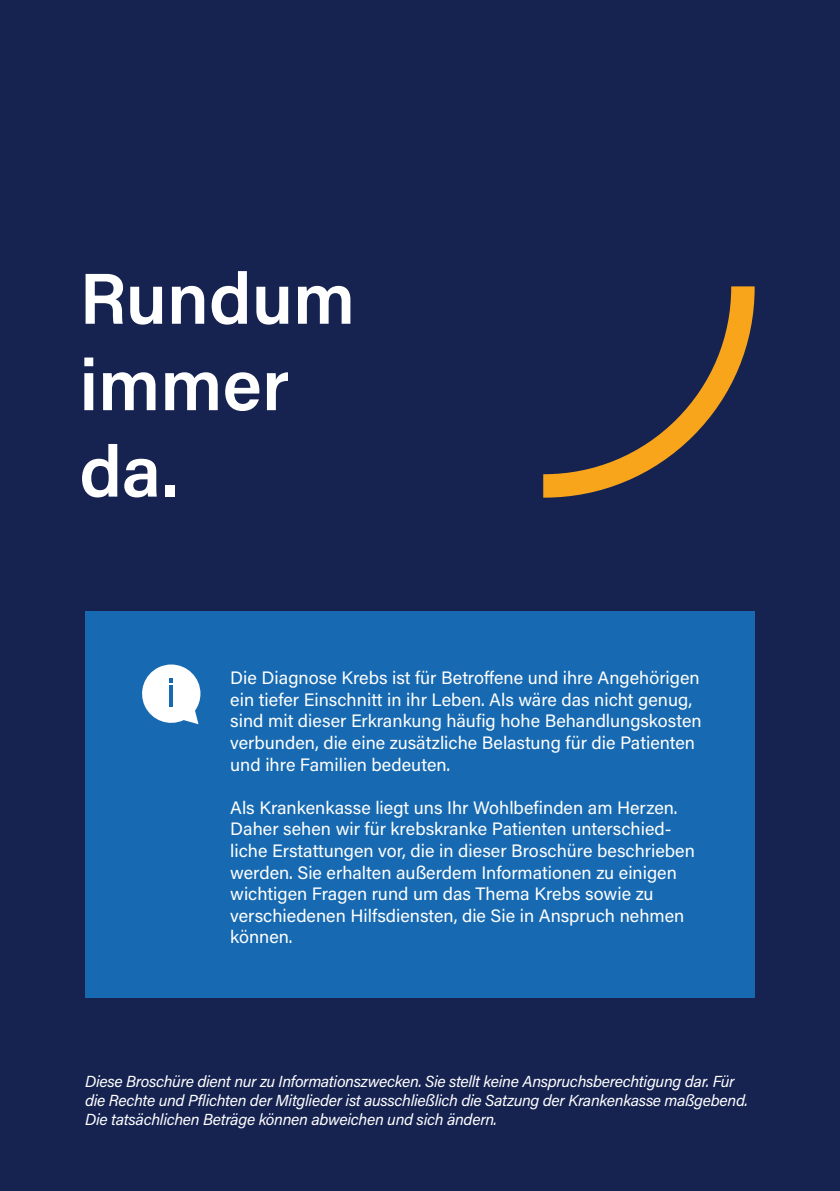
<style>
.page{position:relative;width:840px;height:1191px;background:#fff}
.page>*{position:absolute;margin:0;border:0;box-sizing:border-box;transform-origin:0 0}
.t1{font:600 72px "Acumin Pro";color:#fff}
.t2{font:18px/21.6px "Acumin Pro";color:#fff}
.t3{font:italic 16px/19.2px "Acumin Pro";letter-spacing:-.02em;color:#fff}
</style>
<div class="page">
<div style="left:0;top:0;width:839px;height:1191px;background:#162351"></div>
<div style="left:85px;top:611px;width:669px;height:387px;background:#176ab1"></div>
<svg style="left:142px;top:664px;width:58px;height:61px"></svg>
<hr style="left:169px;top:685px;width:4px;height:22px;background:#176ab1">
<svg style="left:543px;top:286px;width:211px;height:211px"></svg>
<p class="t1" style="left:79px;top:248px;width:277px">Rundum</p>
<p class="t1" style="left:79px;top:335px;width:211px">immer</p>
<p class="t1" style="left:79px;top:421px;width:101px">da.</p>
<p class="t2" style="left:230px;top:666px;width:472px">Die Diagnose Krebs ist für Betroffene und ihre Angehörigen ein tiefer Einschnitt in ihr Leben. Als wäre das nicht genug, sind mit dieser Erkrankung häufig hohe Behandlungskosten verbunden, die eine zusätzliche Belastung für die Patienten und ihre Familien bedeuten.</p>
<p class="t2" style="left:230px;top:796px;width:466px">Als Krankenkasse liegt uns Ihr Wohlbefinden am Herzen.<br>Daher sehen wir für krebskranke Patienten unterschied&shy;liche Erstattungen vor, die in dieser Broschüre beschrieben werden. Sie erhalten außerdem Informationen zu einigen wichtigen Fragen rund um das Thema Krebs sowie zu verschiedenen Hilfsdiensten, die Sie in Anspruch nehmen können.</p>
<p class="t3" style="left:85px;top:1070px;width:664px">Diese Broschüre dient nur zu Informationszwecken. Sie stellt keine Anspruchsberechtigung dar. Für die Rechte und Pflichten der Mitglieder ist ausschließlich die Satzung der Krankenkasse maßgebend.<br>Die tatsächlichen Beträge können abweichen und sich ändern.</p>
</div>
